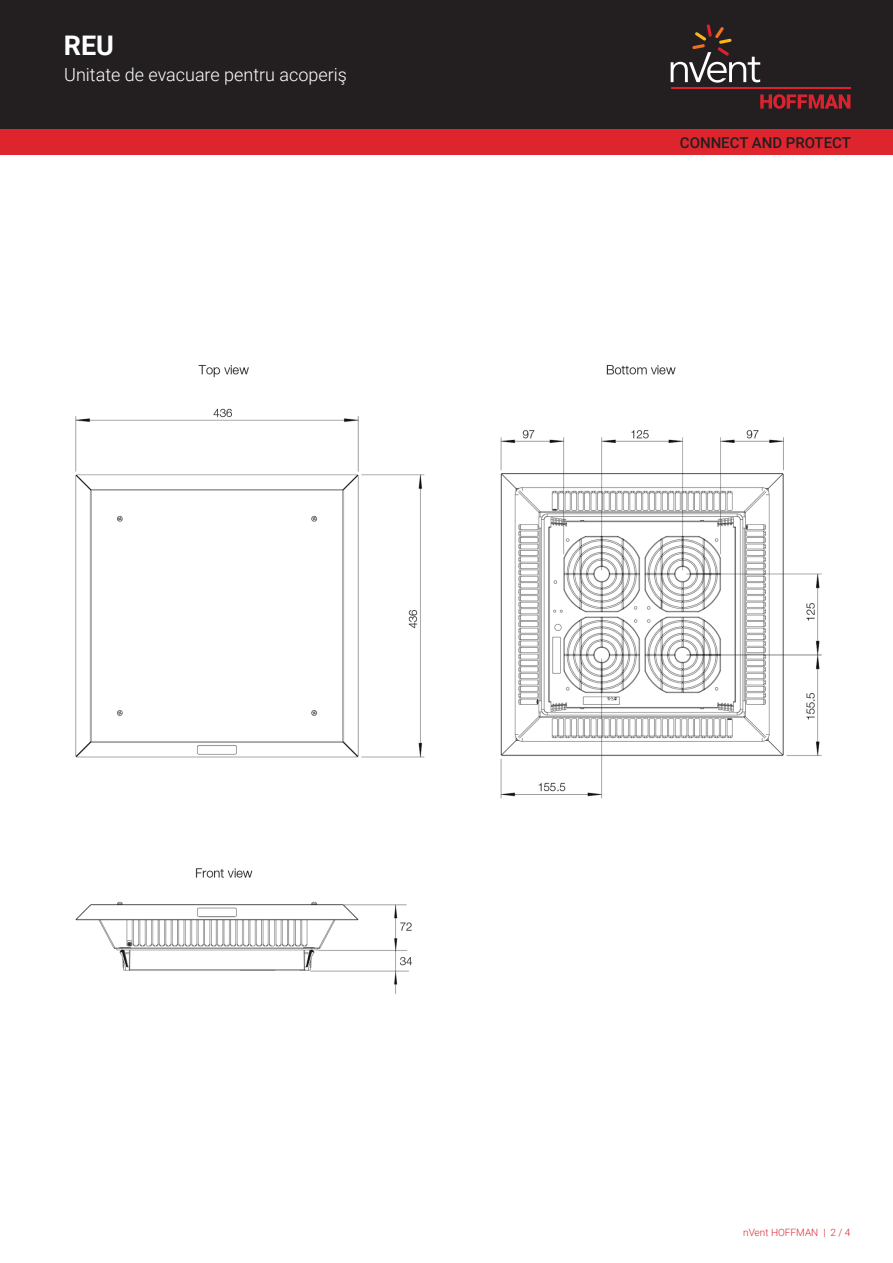
<style>
.page{position:relative;width:893px;height:1263px;background:#fff}
.page>*{position:absolute;margin:0;border:0;box-sizing:border-box;transform-origin:0 0}
.t1{font:700 27px "Roboto";color:#fff}
.t2{font:300 18px "Roboto";color:#fff}
.t3{font:500 15px "Roboto";color:#231f20}
.t4{font:300 10.05px "Roboto";color:#de252e}
</style>
<div class="page">
<div style="left:0;top:0;width:893px;height:129px;background:#231f20"></div>
<svg style="left:760px;top:94px;width:90px;height:15px"></svg>
<hr style="left:671px;top:88px;width:179px;height:1px;background:#db2230">
<svg style="left:671px;top:24px;width:89px;height:59px"></svg>
<div style="left:0;top:129px;width:893px;height:26px;background:#de252e"></div>
<img style="left:75px;top:365px;width:747px;height:629px">
<h1 class="t1" style="left:64px;top:26px;width:52px">REU</h1>
<p class="t2" style="left:64px;top:62px;width:284px">Unitate de evacuare pentru acoperiş</p>
<p class="t3" style="left:680px;top:132px;width:173px">CONNECT AND PROTECT</p>
<p class="t4" style="left:743px;top:1226px;width:109px">nVent HOFFMAN | 2 / 4</p>
</div>
